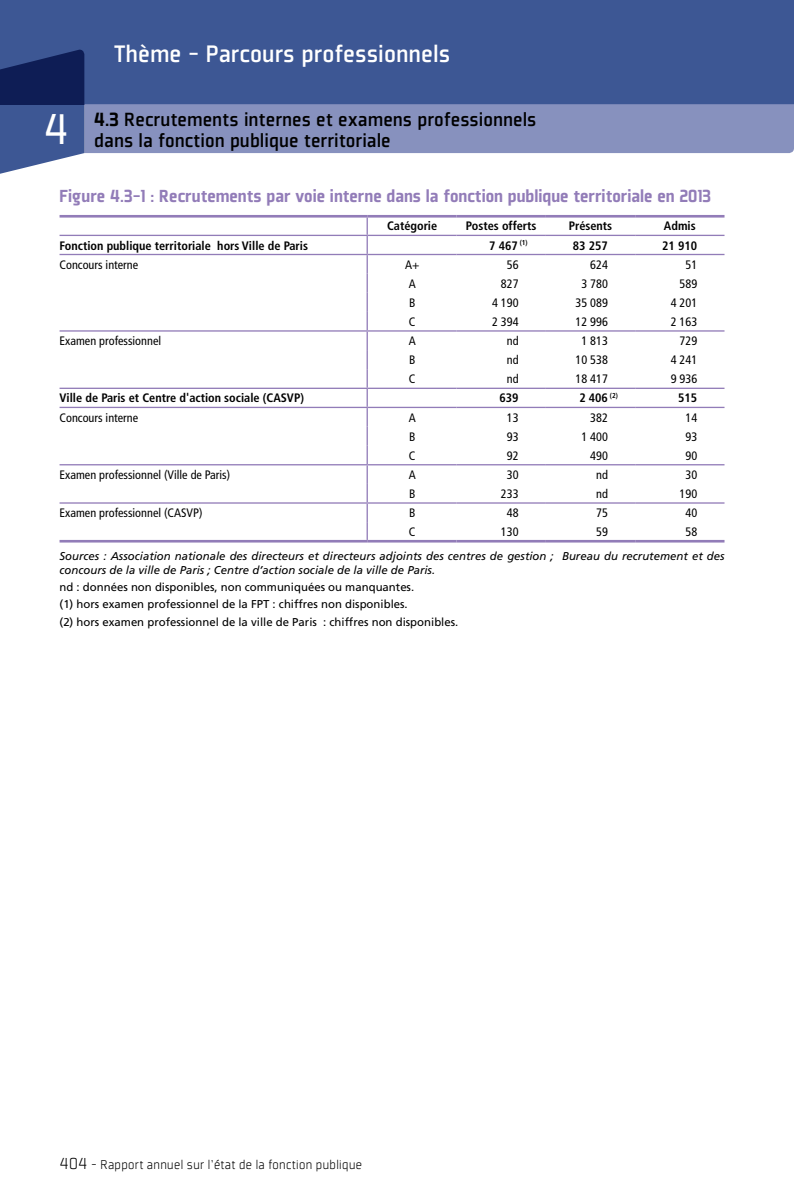
<style>
.page{position:relative;width:794px;height:1191px;background:#fff}
.page>*{position:absolute;margin:0;border:0;box-sizing:border-box;transform-origin:0 0}
.t1{font:47.25px "Plexes";color:#fff}
.t2{font:500 26.25px "Plexes";color:#fff}
.t3{font:500 21px/21px "Plexes";color:#000}
.t4{font:900 19.25px "Plexes";color:#927cb8}
.t5{font:300 14px "Plexes";letter-spacing:-.02em;color:#000}
.t6{font:condensed 12.25px "Frutiger LT Std";color:#000}
.t7{font:700 condensed 12.25px "Frutiger LT Std";color:#000}
.t8{font:11.38px/17.3px "Frutiger LT Std";color:#000}
.t9{font:italic 11.38px/13.7px "Frutiger LT Std";color:#000}
.s1{font-weight:900}
.s2{font-size:17.5px}
</style>
<div class="page">
<div style="left:0;top:0;width:794px;height:104px;background:#3d5794"></div>
<svg style="left:0;top:50px;width:794px;height:124px"></svg>
<hr style="left:793px;top:0;width:1px;height:104px;background:#3d5794">
<hr style="left:60px;top:215px;width:307px;height:3px;background:#927cb8">
<hr style="left:367px;top:215px;width:89px;height:3px;background:#927cb8">
<hr style="left:456px;top:215px;width:90px;height:3px;background:#927cb8">
<hr style="left:546px;top:215px;width:89px;height:3px;background:#927cb8">
<hr style="left:635px;top:215px;width:89px;height:3px;background:#927cb8">
<hr style="left:60px;top:235px;width:307px;height:1px;background:#927cb8">
<hr style="left:367px;top:235px;width:89px;height:1px;background:#927cb8">
<hr style="left:456px;top:235px;width:90px;height:1px;background:#927cb8">
<hr style="left:546px;top:235px;width:89px;height:1px;background:#927cb8">
<hr style="left:635px;top:235px;width:89px;height:1px;background:#927cb8">
<hr style="left:60px;top:388px;width:307px;height:1px;background:#927cb8">
<hr style="left:367px;top:388px;width:89px;height:1px;background:#927cb8">
<hr style="left:456px;top:388px;width:90px;height:1px;background:#927cb8">
<hr style="left:546px;top:388px;width:89px;height:1px;background:#927cb8">
<hr style="left:635px;top:388px;width:89px;height:1px;background:#927cb8">
<svg style="left:366px;top:218px;width:2px;height:322px"></svg>
<hr style="left:60px;top:540px;width:307px;height:2px;background:#927cb8">
<hr style="left:367px;top:540px;width:89px;height:2px;background:#927cb8">
<hr style="left:456px;top:540px;width:90px;height:2px;background:#927cb8">
<hr style="left:546px;top:540px;width:89px;height:2px;background:#927cb8">
<hr style="left:635px;top:540px;width:89px;height:2px;background:#927cb8">
<hr style="left:60px;top:330px;width:307px;height:1px;background:#927cb8">
<hr style="left:367px;top:330px;width:89px;height:1px;background:#927cb8">
<hr style="left:456px;top:330px;width:90px;height:1px;background:#927cb8">
<hr style="left:546px;top:330px;width:89px;height:1px;background:#927cb8">
<hr style="left:635px;top:330px;width:89px;height:1px;background:#927cb8">
<hr style="left:60px;top:254px;width:307px;height:1px;background:#927cb8">
<hr style="left:367px;top:254px;width:89px;height:1px;background:#927cb8">
<hr style="left:456px;top:254px;width:90px;height:1px;background:#927cb8">
<hr style="left:546px;top:254px;width:89px;height:1px;background:#927cb8">
<hr style="left:635px;top:254px;width:89px;height:1px;background:#927cb8">
<hr style="left:60px;top:407px;width:307px;height:1px;background:#927cb8">
<hr style="left:367px;top:407px;width:89px;height:1px;background:#927cb8">
<hr style="left:456px;top:407px;width:90px;height:1px;background:#927cb8">
<hr style="left:546px;top:407px;width:89px;height:1px;background:#927cb8">
<hr style="left:635px;top:407px;width:89px;height:1px;background:#927cb8">
<hr style="left:60px;top:464px;width:307px;height:1px;background:#927cb8">
<hr style="left:367px;top:464px;width:89px;height:1px;background:#927cb8">
<hr style="left:456px;top:464px;width:90px;height:1px;background:#927cb8">
<hr style="left:546px;top:464px;width:89px;height:1px;background:#927cb8">
<hr style="left:635px;top:464px;width:89px;height:1px;background:#927cb8">
<hr style="left:60px;top:502px;width:307px;height:1px;background:#927cb8">
<hr style="left:367px;top:502px;width:89px;height:1px;background:#927cb8">
<hr style="left:456px;top:502px;width:90px;height:1px;background:#927cb8">
<hr style="left:546px;top:502px;width:89px;height:1px;background:#927cb8">
<hr style="left:635px;top:502px;width:89px;height:1px;background:#927cb8">
<h2 class="t2" style="left:114px;top:40px;width:338px">Thème - Parcours professionnels</h2>
<h3 class="t3" style="left:94px;top:109px;width:444px"><span class="s1">4.3</span> Recrutements internes et examens professionnels dans la fonction publique territoriale</h3>
<h3 class="t4" style="left:60px;top:186px;width:653px">Figure 4.3-1 : Recrutements par voie interne dans la fonction publique territoriale en 2013</h3>
<p class="t7" style="left:387px;top:219px;width:52px">Catégorie</p>
<p class="t7" style="left:466px;top:219px;width:72px">Postes offerts</p>
<p class="t7" style="left:569px;top:219px;width:45px">Présents</p>
<p class="t7" style="left:664px;top:219px;width:33px">Admis</p>
<p class="t7" style="left:60px;top:238px;width:250px">Fonction publique territoriale hors Ville de Paris</p>
<p class="t7" style="left:489px;top:238px;width:40px">7 467 <sup>(1)</sup></p>
<p class="t7" style="left:573px;top:238px;width:37px">83 257</p>
<p class="t7" style="left:662px;top:238px;width:37px">21 910</p>
<p class="t6" style="left:60px;top:257px;width:80px">Concours interne</p>
<p class="t6" style="left:405px;top:257px;width:16px">A+</p>
<p class="t6" style="left:507px;top:257px;width:13px">56</p>
<p class="t6" style="left:590px;top:257px;width:19px">624</p>
<p class="t6" style="left:685px;top:257px;width:13px">51</p>
<p class="t6" style="left:409px;top:276px;width:9px">A</p>
<p class="t6" style="left:501px;top:276px;width:19px">827</p>
<p class="t6" style="left:581px;top:276px;width:28px">3 780</p>
<p class="t6" style="left:679px;top:276px;width:19px">589</p>
<p class="t6" style="left:409px;top:295px;width:8px">B</p>
<p class="t6" style="left:492px;top:295px;width:28px">4 190</p>
<p class="t6" style="left:575px;top:295px;width:34px">35 089</p>
<p class="t6" style="left:671px;top:295px;width:28px">4 201</p>
<p class="t6" style="left:409px;top:315px;width:8px">C</p>
<p class="t6" style="left:492px;top:315px;width:28px">2 394</p>
<p class="t6" style="left:575px;top:315px;width:34px">12 996</p>
<p class="t6" style="left:671px;top:315px;width:28px">2 163</p>
<p class="t6" style="left:60px;top:334px;width:103px">Examen professionnel</p>
<p class="t6" style="left:409px;top:334px;width:9px">A</p>
<p class="t6" style="left:507px;top:334px;width:13px">nd</p>
<p class="t6" style="left:581px;top:334px;width:28px">1 813</p>
<p class="t6" style="left:679px;top:334px;width:19px">729</p>
<p class="t6" style="left:409px;top:353px;width:8px">B</p>
<p class="t6" style="left:507px;top:353px;width:13px">nd</p>
<p class="t6" style="left:575px;top:353px;width:34px">10 538</p>
<p class="t6" style="left:671px;top:353px;width:28px">4 241</p>
<p class="t6" style="left:409px;top:372px;width:8px">C</p>
<p class="t6" style="left:507px;top:372px;width:13px">nd</p>
<p class="t6" style="left:575px;top:372px;width:34px">18 417</p>
<p class="t6" style="left:671px;top:372px;width:28px">9 936</p>
<p class="t7" style="left:60px;top:391px;width:246px">Ville de Paris et Centre d'action sociale (CASVP)</p>
<p class="t7" style="left:499px;top:391px;width:21px">639</p>
<p class="t7" style="left:579px;top:391px;width:40px">2 406 <sup>(2)</sup></p>
<p class="t7" style="left:678px;top:391px;width:21px">515</p>
<p class="t6" style="left:60px;top:410px;width:80px">Concours interne</p>
<p class="t6" style="left:409px;top:410px;width:9px">A</p>
<p class="t6" style="left:507px;top:410px;width:13px">13</p>
<p class="t6" style="left:590px;top:410px;width:19px">382</p>
<p class="t6" style="left:685px;top:410px;width:13px">14</p>
<p class="t6" style="left:409px;top:429px;width:8px">B</p>
<p class="t6" style="left:507px;top:429px;width:13px">93</p>
<p class="t6" style="left:581px;top:429px;width:28px">1 400</p>
<p class="t6" style="left:685px;top:429px;width:13px">93</p>
<p class="t6" style="left:409px;top:448px;width:8px">C</p>
<p class="t6" style="left:507px;top:448px;width:13px">92</p>
<p class="t6" style="left:590px;top:448px;width:19px">490</p>
<p class="t6" style="left:685px;top:448px;width:13px">90</p>
<p class="t6" style="left:60px;top:467px;width:172px">Examen professionnel (Ville de Paris)</p>
<p class="t6" style="left:409px;top:467px;width:9px">A</p>
<p class="t6" style="left:507px;top:467px;width:13px">30</p>
<p class="t6" style="left:596px;top:467px;width:13px">nd</p>
<p class="t6" style="left:685px;top:467px;width:13px">30</p>
<p class="t6" style="left:409px;top:486px;width:8px">B</p>
<p class="t6" style="left:501px;top:486px;width:19px">233</p>
<p class="t6" style="left:596px;top:486px;width:13px">nd</p>
<p class="t6" style="left:679px;top:486px;width:19px">190</p>
<p class="t6" style="left:60px;top:506px;width:144px">Examen professionnel (CASVP)</p>
<p class="t6" style="left:409px;top:506px;width:8px">B</p>
<p class="t6" style="left:507px;top:506px;width:13px">48</p>
<p class="t6" style="left:596px;top:506px;width:13px">75</p>
<p class="t6" style="left:685px;top:506px;width:13px">40</p>
<p class="t6" style="left:409px;top:525px;width:8px">C</p>
<p class="t6" style="left:501px;top:525px;width:19px">130</p>
<p class="t6" style="left:596px;top:525px;width:13px">59</p>
<p class="t6" style="left:685px;top:525px;width:13px">58</p>
<p class="t9" style="left:60px;top:549px;width:666px">Sources : Association nationale des directeurs et directeurs adjoints des centres de gestion ; Bureau du recrutement et des concours de la ville de Paris ; Centre d’action sociale de la ville de Paris.</p>
<p class="t8" style="left:60px;top:578px;width:400px">nd : données non disponibles, non communiquées ou manquantes.<br>(1) hors examen professionnel de la FPT : chiffres non disponibles.<br>(2) hors examen professionnel de la ville de Paris : chiffres non disponibles.</p>
<h1 class="t1" style="left:44px;top:104px;width:27px">4</h1>
<p class="t5" style="left:60px;top:1157px;width:304px"><span class="s2">404</span> - Rapport annuel sur l’état de la fonction publique</p>
</div>
